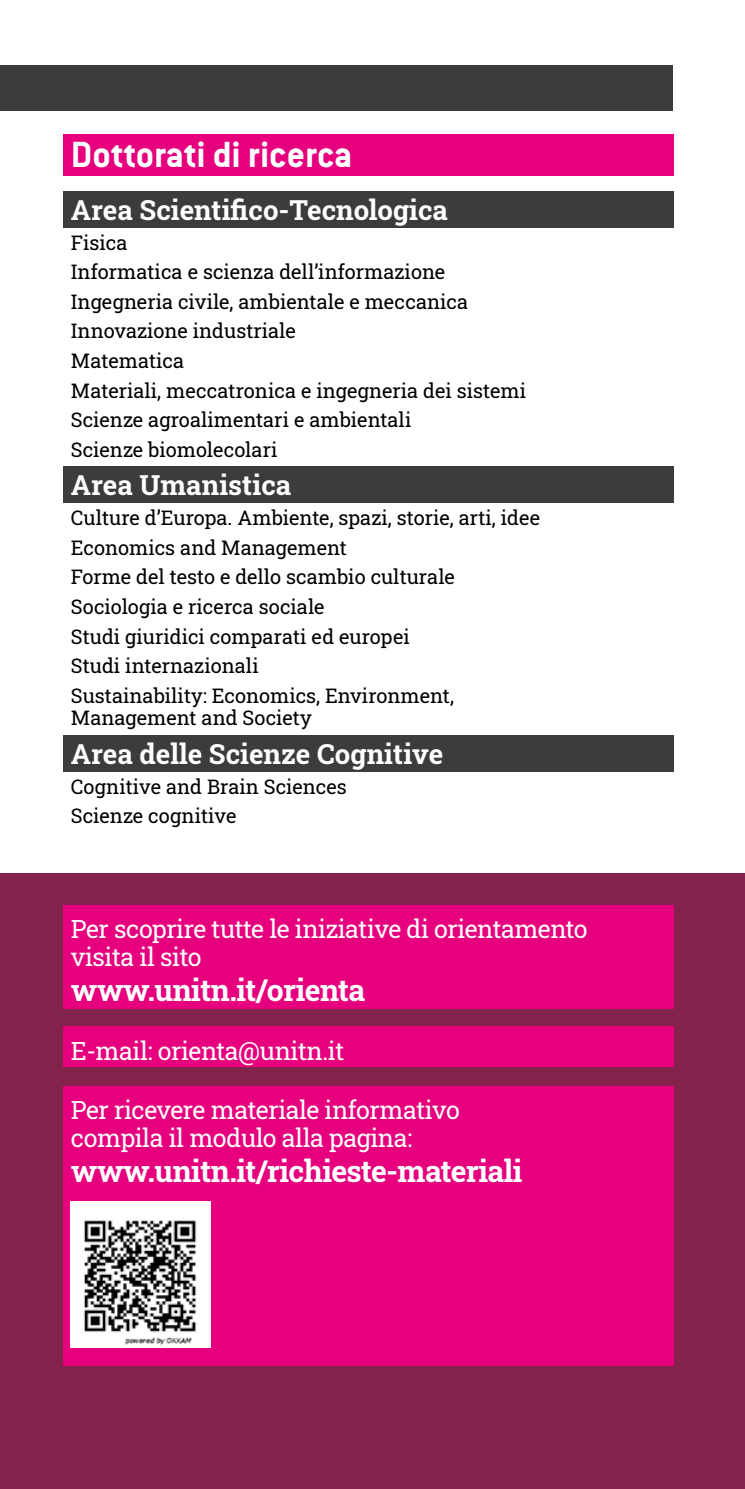
<style>
.page{position:relative;width:745px;height:1489px;background:#fff}
.page>*{position:absolute;margin:0;border:0;box-sizing:border-box;transform-origin:0 0}
.Titolo_2{font:700 40px "Conduit ITC";color:#fff}
.Titolo_3{font:700 30px "Roboto Slab";letter-spacing:-.02em;color:#fff}
.area{font:700 27.5px "Roboto Slab";color:#fff}
.Titolo_3-2{font:25px/27.5px "Roboto Slab";letter-spacing:-.02em;color:#fff}
.t1{font:20px/22.5px "Roboto Slab";color:#000}
</style>
<div class="page">
<div style="left:0;top:66px;width:672px;height:45px;background:#3c3c3b"></div>
<div style="left:64px;top:135px;width:609px;height:41px;background:#e6007d"></div>
<div style="left:64px;top:191px;width:609px;height:36px;background:#3c3c3b"></div>
<div style="left:64px;top:466px;width:609px;height:37px;background:#3c3c3b"></div>
<div style="left:64px;top:735px;width:609px;height:36px;background:#3c3c3b"></div>
<div style="left:0;top:873px;width:744px;height:615px;background:#83224b"></div>
<div style="left:64px;top:904px;width:609px;height:104px;background:#e6007d"></div>
<div style="left:64px;top:1026px;width:609px;height:40px;background:#e6007d"></div>
<div style="left:64px;top:1086px;width:609px;height:278px;background:#e6007d"></div>
<img style="left:71px;top:1201px;width:139px;height:146px">
<p class="Titolo_2" style="left:71px;top:130px;width:283px">Dottorati di ricerca</p>
<p class="area" style="left:71px;top:191px;width:378px">Area Scientifico-Tecnologica</p>
<p class="t1" style="left:71px;top:230px;width:58px">Fisica</p>
<p class="t1" style="left:71px;top:260px;width:375px">Informatica e scienza dell’informazione</p>
<p class="t1" style="left:71px;top:290px;width:398px">Ingegneria civile, ambientale e meccanica</p>
<p class="t1" style="left:71px;top:319px;width:226px">Innovazione industriale</p>
<p class="t1" style="left:71px;top:349px;width:115px">Matematica</p>
<p class="t1" style="left:71px;top:378px;width:456px">Materiali, meccatronica e ingegneria dei sistemi</p>
<p class="t1" style="left:71px;top:408px;width:342px">Scienze agroalimentari e ambientali</p>
<p class="t1" style="left:71px;top:437px;width:208px">Scienze biomolecolari</p>
<p class="area" style="left:71px;top:466px;width:222px">Area Umanistica</p>
<p class="t1" style="left:71px;top:506px;width:470px">Culture d’Europa. Ambiente, spazi, storie, arti, idee</p>
<p class="t1" style="left:71px;top:535px;width:277px">Economics and Management</p>
<p class="t1" style="left:71px;top:565px;width:385px">Forme del testo e dello scambio culturale</p>
<p class="t1" style="left:71px;top:595px;width:255px">Sociologia e ricerca sociale</p>
<p class="t1" style="left:71px;top:624px;width:340px">Studi giuridici comparati ed europei</p>
<p class="t1" style="left:71px;top:654px;width:189px">Studi internazionali</p>
<p class="t1" style="left:71px;top:683px;width:384px">Sustainability: Economics, Environment,<br>Management and Society</p>
<p class="area" style="left:71px;top:735px;width:373px">Area delle Scienze Cognitive</p>
<p class="t1" style="left:71px;top:774px;width:277px">Cognitive and Brain Sciences</p>
<p class="t1" style="left:71px;top:804px;width:167px">Scienze cognitive</p>
<p class="Titolo_3-2" style="left:71px;top:914px;width:518px">Per scoprire tutte le iniziative di orientamento visita il sito</p>
<p class="Titolo_3" style="left:71px;top:969px;width:295px">www.unitn.it/orienta</p>
<p class="Titolo_3-2" style="left:71px;top:1036px;width:274px">E-mail: orienta@unitn.it</p>
<p class="Titolo_3-2" style="left:71px;top:1095px;width:390px">Per ricevere materiale informativo compila il modulo alla pagina:</p>
<p class="Titolo_3" style="left:71px;top:1150px;width:453px">www.unitn.it/richieste-materiali</p>
</div>
